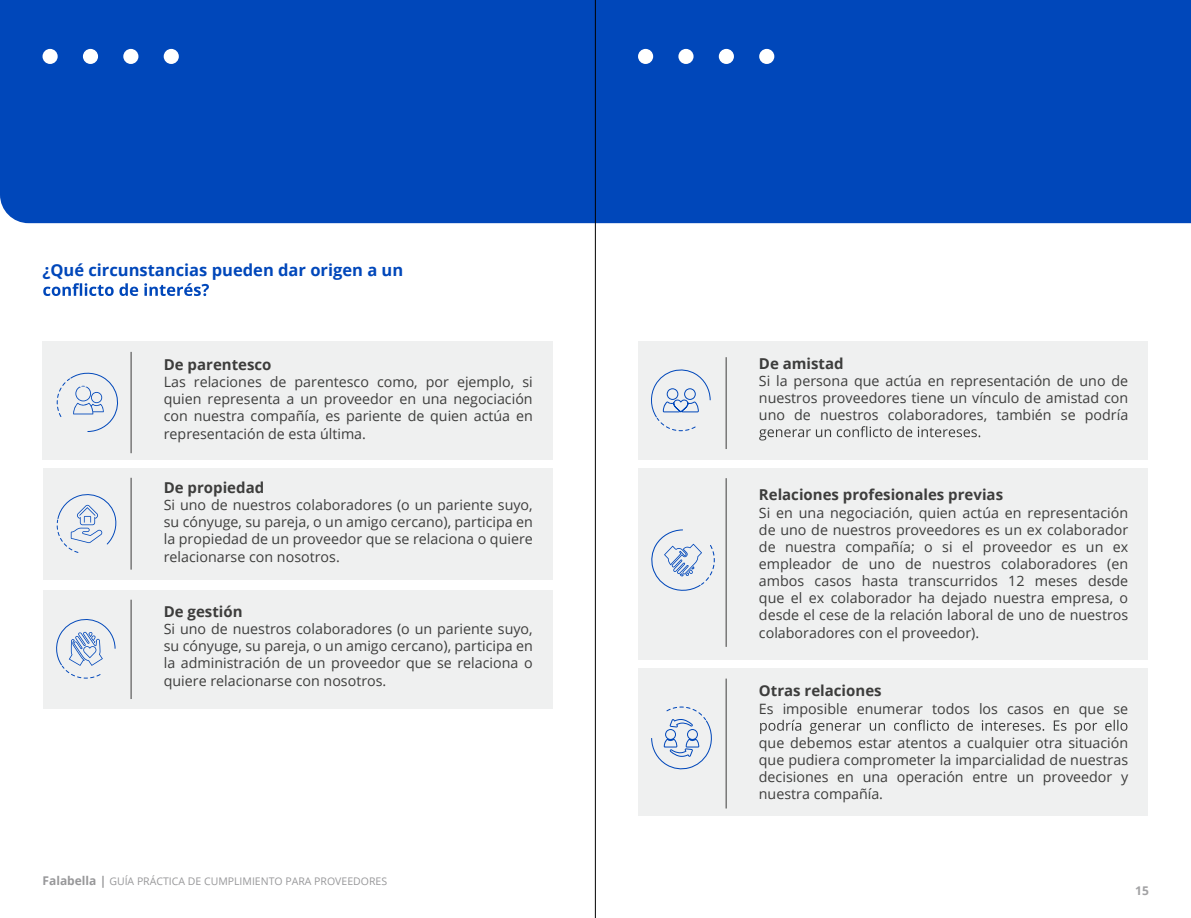
<style>
.page{position:relative;width:1191px;height:918px;background:#fff}
.page>*{position:absolute;margin:0;border:0;box-sizing:border-box;transform-origin:0 0}
.t1{font:700 16.5px "Open Sans";color:#0047ba}
.t2{font:700 15px "Open Sans";color:#3d3d3c}
.t3{font:14.25px/17.4px "Open Sans";color:#3d3d3c;text-align:justify}
.t4{font:700 12px "Open Sans";color:#a2a2a4}
.t5{font:10.5px "Open Sans";color:#98989a}
.s1{font-weight:700;font-size:12px}
</style>
<div class="page">
<div style="left:0;top:0;width:1191px;height:223px;background:#0047ba"></div>
<hr style="left:595px;top:0;width:1px;height:918px;background:#010101">
<svg style="left:43px;top:283px;width:166px;height:13px"></svg>
<div style="left:43px;top:49px;width:15px;height:15px;background:#fff;border-radius:50%"></div>
<div style="left:83px;top:49px;width:15px;height:15px;background:#fff;border-radius:50%"></div>
<div style="left:123px;top:49px;width:15px;height:15px;background:#fff;border-radius:50%"></div>
<div style="left:164px;top:49px;width:15px;height:15px;background:#fff;border-radius:50%"></div>
<div style="left:42px;top:341px;width:511px;height:119px;background:#eff0f0"></div>
<div style="left:43px;top:468px;width:510px;height:111px;background:#eff0f0"></div>
<div style="left:43px;top:590px;width:510px;height:118px;background:#eff0f0"></div>
<hr style="left:131px;top:352px;width:1px;height:101px;background:#3d3d3c">
<hr style="left:131px;top:478px;width:1px;height:92px;background:#3d3d3c">
<hr style="left:131px;top:600px;width:1px;height:99px;background:#3d3d3c">
<div style="left:638px;top:341px;width:509px;height:119px;background:#eff0f0"></div>
<div style="left:638px;top:468px;width:509px;height:192px;background:#eff0f0"></div>
<div style="left:638px;top:669px;width:509px;height:147px;background:#eff0f0"></div>
<hr style="left:726px;top:357px;width:1px;height:92px;background:#3d3d3c">
<hr style="left:726px;top:478px;width:1px;height:169px;background:#3d3d3c">
<hr style="left:726px;top:679px;width:1px;height:130px;background:#3d3d3c">
<svg style="left:759px;top:426px;width:221px;height:15px"></svg>
<svg style="left:760px;top:720px;width:367px;height:14px"></svg>
<svg style="left:57px;top:494px;width:60px;height:59px"></svg>
<svg style="left:56px;top:619px;width:60px;height:60px"></svg>
<svg style="left:651px;top:529px;width:64px;height:62px"></svg>
<svg style="left:651px;top:369px;width:59px;height:62px"></svg>
<svg style="left:651px;top:707px;width:61px;height:63px"></svg>
<svg style="left:57px;top:372px;width:61px;height:60px"></svg>
<div style="left:638px;top:49px;width:15px;height:15px;background:#fff;border-radius:50%"></div>
<div style="left:678px;top:49px;width:15px;height:15px;background:#fff;border-radius:50%"></div>
<div style="left:719px;top:49px;width:15px;height:15px;background:#fff;border-radius:50%"></div>
<div style="left:759px;top:49px;width:15px;height:15px;background:#fff;border-radius:50%"></div>
<p class="t1" style="left:43px;top:258px;width:362px">¿Qué circunstancias pueden dar origen a un</p>
<p class="t2" style="left:164px;top:354px;width:109px">De parentesco</p>
<p class="t3" style="left:164px;top:373px;width:370px">Las relaciones de parentesco como, por ejemplo, si quien representa a un proveedor en una negociación con nuestra compañía, es pariente de quien actúa en representación de esta última.</p>
<p class="t2" style="left:164px;top:477px;width:102px">De propiedad</p>
<p class="t3" style="left:164px;top:496px;width:370px">Si uno de nuestros colaboradores (o un pariente suyo, su cónyuge, su pareja, o un amigo cercano), participa en la propiedad de un proveedor que se relaciona o quiere relacionarse con nosotros.</p>
<p class="t2" style="left:164px;top:601px;width:80px">De gestión</p>
<p class="t3" style="left:164px;top:620px;width:370px">Si uno de nuestros colaboradores (o un pariente suyo, su cónyuge, su pareja, o un amigo cercano), participa en la administración de un proveedor que se relaciona o quiere relacionarse con nosotros.</p>
<p class="t5" style="left:43px;top:874px;width:346px"><span class="s1">Falabella |</span> GUÍA PRÁCTICA DE CUMPLIMIENTO PARA PROVEEDORES</p>
<p class="t2" style="left:759px;top:353px;width:86px">De amistad</p>
<p class="t3" style="left:759px;top:372px;width:371px">Si la persona que actúa en representación de uno de nuestros proveedores tiene un vínculo de amistad con uno de nuestros colaboradores, también se podría</p>
<p class="t2" style="left:759px;top:484px;width:246px">Relaciones profesionales previas</p>
<p class="t3" style="left:759px;top:503px;width:371px">Si en una negociación, quien actúa en representación de uno de nuestros proveedores es un ex colaborador de nuestra compañía; o si el proveedor es un ex empleador de uno de nuestros colaboradores (en ambos casos hasta transcurridos 12 meses desde que el ex colaborador ha dejado nuestra empresa, o desde el cese de la relación laboral de uno de nuestros colaboradores con el proveedor).</p>
<p class="t2" style="left:759px;top:680px;width:124px">Otras relaciones</p>
<p class="t3" style="left:759px;top:699px;width:371px">Es imposible enumerar todos los casos en que se</p>
<p class="t3" style="left:759px;top:734px;width:371px">que debemos estar atentos a cualquier otra situación que pudiera comprometer la imparcialidad de nuestras decisiones en una operación entre un proveedor y nuestra compañía.</p>
<p class="t4" style="left:1135px;top:882px;width:15px">15</p>
</div>
